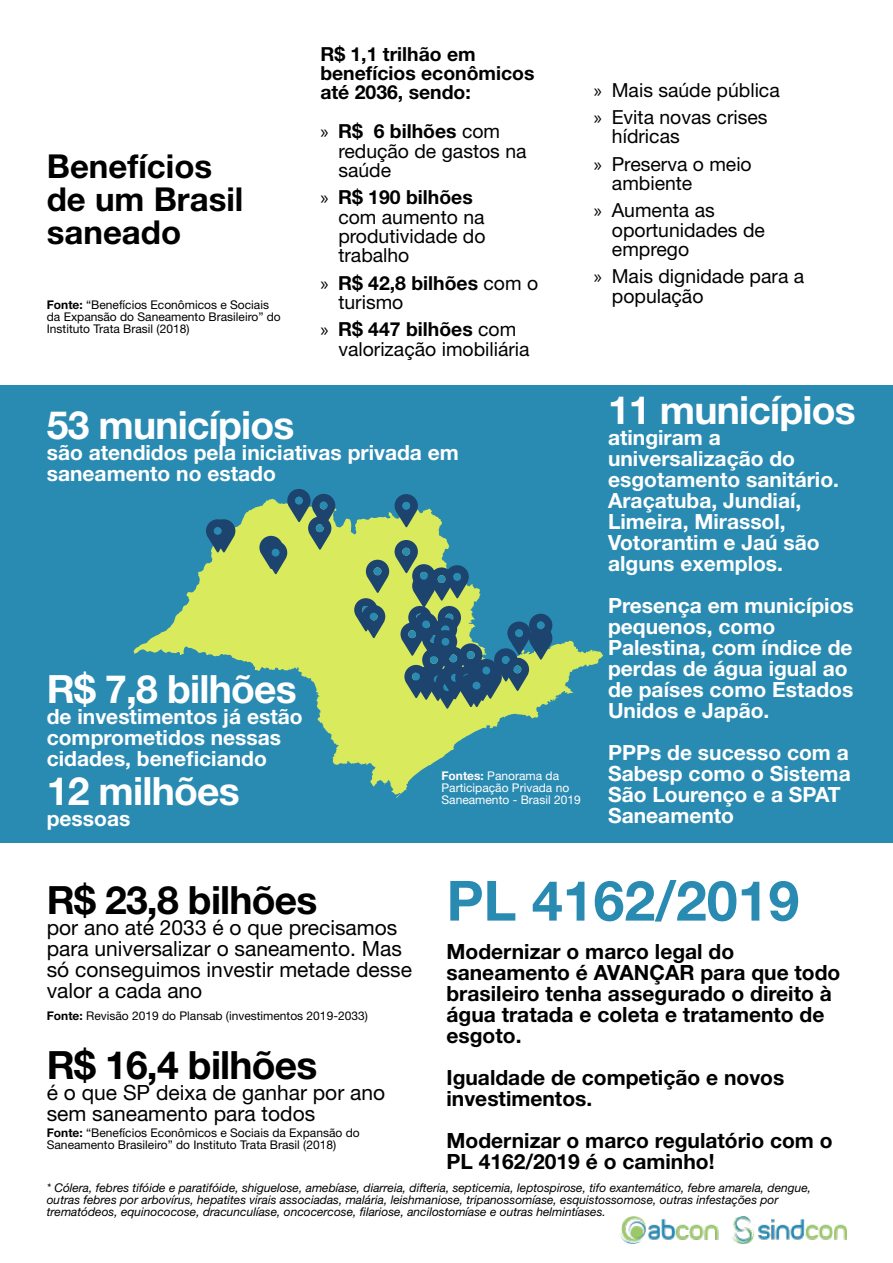
<style>
.page{position:relative;width:893px;height:1263px;background:#fff}
.page>*{position:absolute;margin:0;border:0;box-sizing:border-box;transform-origin:0 0}
.t1{font:700 55.5px "Helvetica Neue LT Std";color:#2a8bb2}
.t2{font:700 39px "Helvetica Neue LT Std";letter-spacing:-.02em;color:#fff}
.t3{font:700 39px "Helvetica Neue LT Std";letter-spacing:-.02em;color:#000}
.t4{font:700 33px/33px "Helvetica Neue LT Std";color:#000}
.t5{font:700 21px/21px "Helvetica Neue LT Std";color:#fff}
.t6{font:700 21px/21px "Helvetica Neue LT Std";color:#000}
.t7{font:21px/21px "Helvetica Neue LT Std";color:#000}
.t8{font:19.35px/19.4px "Helvetica Neue LT Std";color:#000}
.t9{font:700 19.35px/19.4px "Helvetica Neue LT Std";color:#000}
.t10{font:italic 12px/12px "Helvetica Neue LT Std";color:#000}
.t11{font:12px/12px "Helvetica Neue LT Std";color:#000}
.t12{font:12px/12px "Helvetica Neue LT Std";color:#fff}
.s1{font-weight:700}
.s2{font-family:"Myriad Pro"}
.s3{font-family:"Myriad Pro";font-weight:400}
.s4{font-weight:400}
</style>
<div class="page">
<div style="left:0;top:386px;width:893px;height:457px;background:#2a8bb2"></div>
<svg style="left:134px;top:503px;width:469px;height:295px"></svg>
<svg style="left:206px;top:519px;width:29px;height:33px"></svg>
<div style="left:214px;top:527px;width:8px;height:8px;background:#2a8bb2;border-radius:50%"></div>
<svg style="left:259px;top:489px;width:76px;height:85px;background:#89ab6d"></svg>
<div style="left:272px;top:549px;width:7px;height:8px;background:#2a8bb2;border-radius:50%"></div>
<svg style="left:395px;top:494px;width:23px;height:33px"></svg>
<div style="left:402px;top:502px;width:8px;height:8px;background:#2a8bb2;border-radius:50%"></div>
<svg style="left:354px;top:560px;width:35px;height:78px;background:#829f66"></svg>
<div style="left:370px;top:613px;width:8px;height:7px;background:#2a8bb2;border-radius:50%"></div>
<svg style="left:395px;top:540px;width:157px;height:169px"></svg>
<div style="left:420px;top:572px;width:8px;height:8px;background:#2a8bb2;border-radius:50%"></div>
<img style="left:620px;top:1216px;width:226px;height:27px">
<h3 class="t4" style="left:47px;top:149px;width:198px">Benefícios de um Brasil saneado</h3>
<p class="t11" style="left:47px;top:298px;width:236px"><span class="s1">Fonte:</span> “Benefícios Econômicos e Sociais da Expansão do Saneamento Brasileiro” do<br>Instituto Trata Brasil (2018)</p>
<p class="t9" style="left:320px;top:44px;width:216px">R$ 1,1 trilhão em benefícios econômicos até 2036, sendo:</p>
<p class="t8" style="left:338px;top:121px;width:190px;text-indent:-18px"><span class="s2">»</span> <span class="s1">R$ 6 bilhões</span> com redução de gastos na saúde</p>
<p class="t8" style="left:338px;top:187px;width:149px;text-indent:-18px"><span class="s2">»</span> <span class="s1">R$ 190 bilhões </span>com aumento na produtividade do trabalho</p>
<p class="t9" style="left:338px;top:273px;width:201px;text-indent:-18px"><span class="s3">»</span> R$ 42,8 bilhões <span class="s4">com o turismo</span></p>
<p class="t8" style="left:338px;top:319px;width:193px;text-indent:-18px"><span class="s2">»</span> <span class="s1">R$ 447 bilhões</span> com valorização imobiliária</p>
<p class="t8" style="left:594px;top:76px;width:187px;line-height:27.3px"><span class="s2">»</span> Mais saúde pública <span class="s2">»</span> Evita novas crises</p>
<p class="t8" style="left:594px;top:123px;width:159px;line-height:27.3px;text-indent:18px">hídricas<br><span class="s2">»</span> Preserva o meio</p>
<p class="t8" style="left:594px;top:169px;width:122px;line-height:27.3px;text-align:center">ambiente<br><span class="s2">»</span> Aumenta as</p>
<p class="t8" style="left:612px;top:220px;width:154px">oportunidades de emprego</p>
<p class="t8" style="left:612px;top:266px;width:194px;text-indent:-18px"><span class="s2">»</span> Mais dignidade para a população</p>
<h2 class="t2" style="left:47px;top:400px;width:249px">53 municípios</h2>
<p class="t5" style="left:47px;top:441px;width:414px">são atendidos pela iniciativas privada em saneamento no estado</p>
<h2 class="t2" style="left:47px;top:665px;width:251px">R$ 7,8 bilhões</h2>
<p class="t5" style="left:47px;top:706px;width:257px">de investimentos já estão comprometidos nessas cidades, beneficiando</p>
<h2 class="t2" style="left:47px;top:767px;width:194px">12 milhões</h2>
<p class="t5" style="left:47px;top:808px;width:85px">pessoas</p>
<p class="t12" style="left:441px;top:770px;width:141px"><span class="s1">Fontes:</span> Panorama da<br>Participação Privada no<br>Saneamento - Brasil 2019</p>
<h2 class="t2" style="left:608px;top:386px;width:249px">11 municípios</h2>
<p class="t5" style="left:608px;top:427px;width:232px">atingiram a universalização do esgotamento sanitário.<br>Araçatuba, Jundiaí,<br>Limeira, Mirassol,<br>Votorantim e Jaú são alguns exemplos.</p>
<p class="t5" style="left:608px;top:595px;width:247px">Presença em municípios pequenos, como<br>Palestina, com índice de perdas de água igual ao de países como Estados<br>Unidos e Japão.</p>
<p class="t5" style="left:608px;top:742px;width:244px">PPPs de sucesso com a<br>Sabesp como o Sistema<br>São Lourenço e a SPAT<br>Saneamento</p>
<h2 class="t3" style="left:47px;top:876px;width:272px">R$ 23,8 bilhões</h2>
<p class="t7" style="left:47px;top:916px;width:367px">por ano até 2033 é o que precisamos para universalizar o saneamento. Mas só conseguimos investir metade desse valor a cada ano</p>
<p class="t11" style="left:47px;top:1009px;width:322px"><span class="s1">Fonte:</span> Revisão 2019 do Plansab (investimentos 2019-2033)</p>
<h2 class="t3" style="left:47px;top:1041px;width:272px">R$ 16,4 bilhões</h2>
<p class="t7" style="left:47px;top:1081px;width:340px">é o que SP deixa de ganhar por ano sem saneamento para todos</p>
<p class="t11" style="left:47px;top:1126px;width:314px"><span class="s1">Fonte:</span> “Benefícios Econômicos e Sociais da Expansão do<br>Saneamento Brasileiro” do Instituto Trata Brasil (2018)</p>
<h1 class="t1" style="left:446px;top:866px;width:354px">PL 4162/2019</h1>
<p class="t6" style="left:446px;top:940px;width:395px">Modernizar o marco legal do saneamento é AVANÇAR para que todo brasileiro tenha assegurado o direito à água tratada e coleta e tratamento de esgoto.</p>
<p class="t6" style="left:446px;top:1066px;width:339px">Igualdade de competição e novos investimentos.</p>
<p class="t6" style="left:446px;top:1129px;width:388px">Modernizar o marco regulatório com o<br>PL 4162/2019 é o caminho!</p>
<p class="t10" style="left:47px;top:1181px;width:766px">* Cólera, febres tifóide e paratifóide, shiguelose, amebíase, diarreia, difteria, septicemia, leptospirose, tifo exantemático, febre amarela, dengue, outras febres por arbovírus, hepatites virais associadas, malária, leishmaniose, tripanossomíase, esquistossomose, outras infestações por trematódeos, equinococose, dracunculíase, oncocercose, filariose, ancilostomíase e outras helmintíases.</p>
</div>
